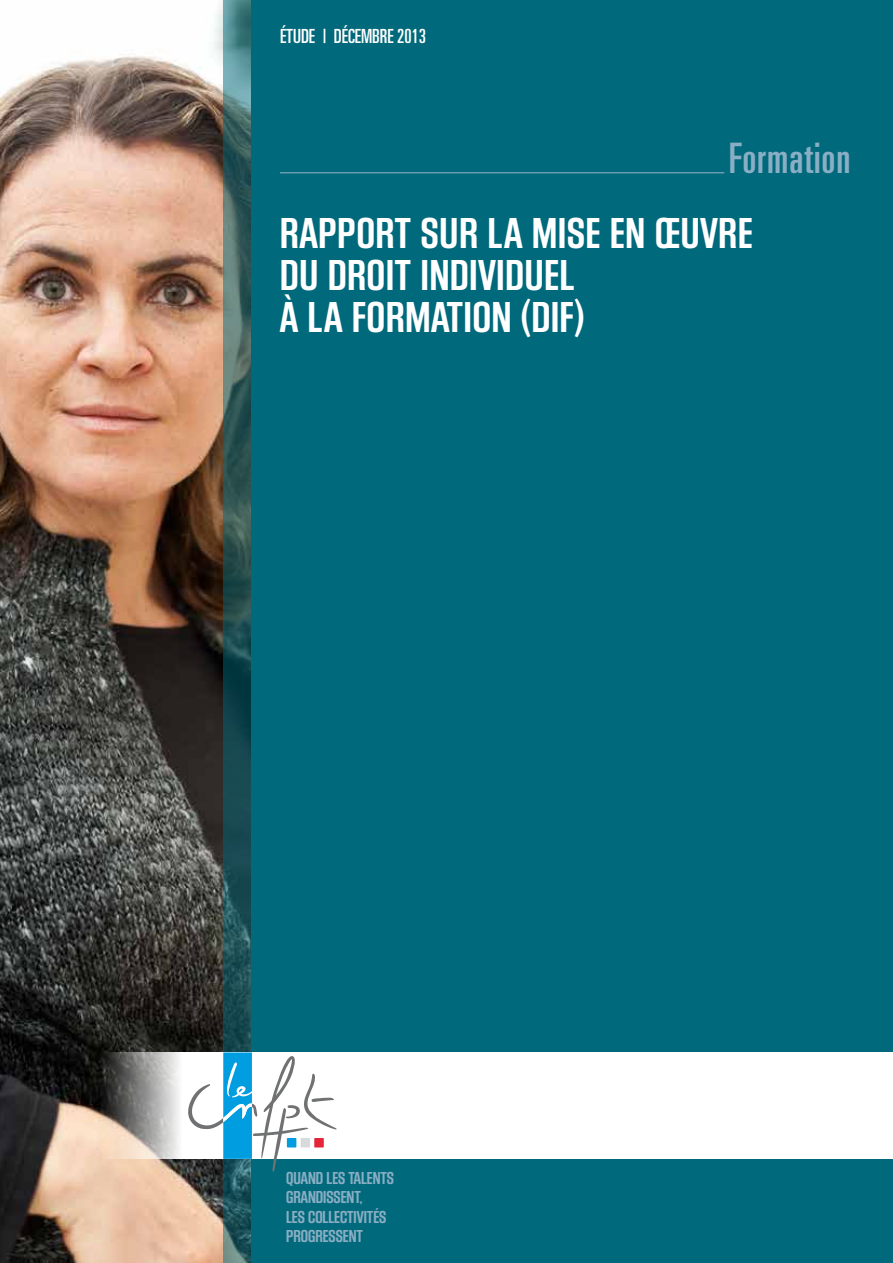
<style>
.page{position:relative;width:893px;height:1263px;background:#fff}
.page>*{position:absolute;margin:0;border:0;box-sizing:border-box;transform-origin:0 0}
.t1{font:45px/42px "Block Gothic Bold Cond";letter-spacing:.02em;color:#fff}
.t2{font:ultra-condensed 42px "Univers";letter-spacing:.02em;color:#8aaec4}
.t3{font:ultra-condensed 19.5px "Univers";color:#fff}
.t4{font:18px/19.5px "Block Gothic Bold Cond";color:#8aaec4}
</style>
<div class="page">
<img style="left:0;top:1px;width:223px;height:1262px">
<div style="left:252px;top:0;width:641px;height:1263px;background:#00697b"></div>
<svg style="left:223px;top:0;width:29px;height:1263px;background:#2e5c5f"></svg>
<div style="left:97px;top:1052px;width:796px;height:107px;background:#fff"></div>
<svg style="left:187px;top:1052px;width:150px;height:120px"></svg>
<div style="left:287px;top:1138px;width:9px;height:9px;background:#009ee0"></div>
<div style="left:301px;top:1138px;width:9px;height:9px;background:#d9dadb"></div>
<div style="left:314px;top:1138px;width:10px;height:9px;background:#e42438"></div>
<hr style="left:280px;top:172px;width:444px;height:1px;background:#8aaec4">
<p class="t3" style="left:280px;top:25px;width:148px">ÉTUDE | DÉCembre 2013</p>
<p class="t2" style="left:729px;top:134px;width:123px">Formation</p>
<p class="t1" style="left:280px;top:214px;width:474px">RAPPORT SUR LA MISE EN ŒUVRE<br>DU DROIT INDIVIDUEL<br>À LA FORMATION (DIF)</p>
<p class="t4" style="left:286px;top:1168px;width:109px">QUAND LES TALENTS<br>GRANDISSENT,<br>LES COLLECTIVITÉS<br>PROGRESSENT</p>
</div>
